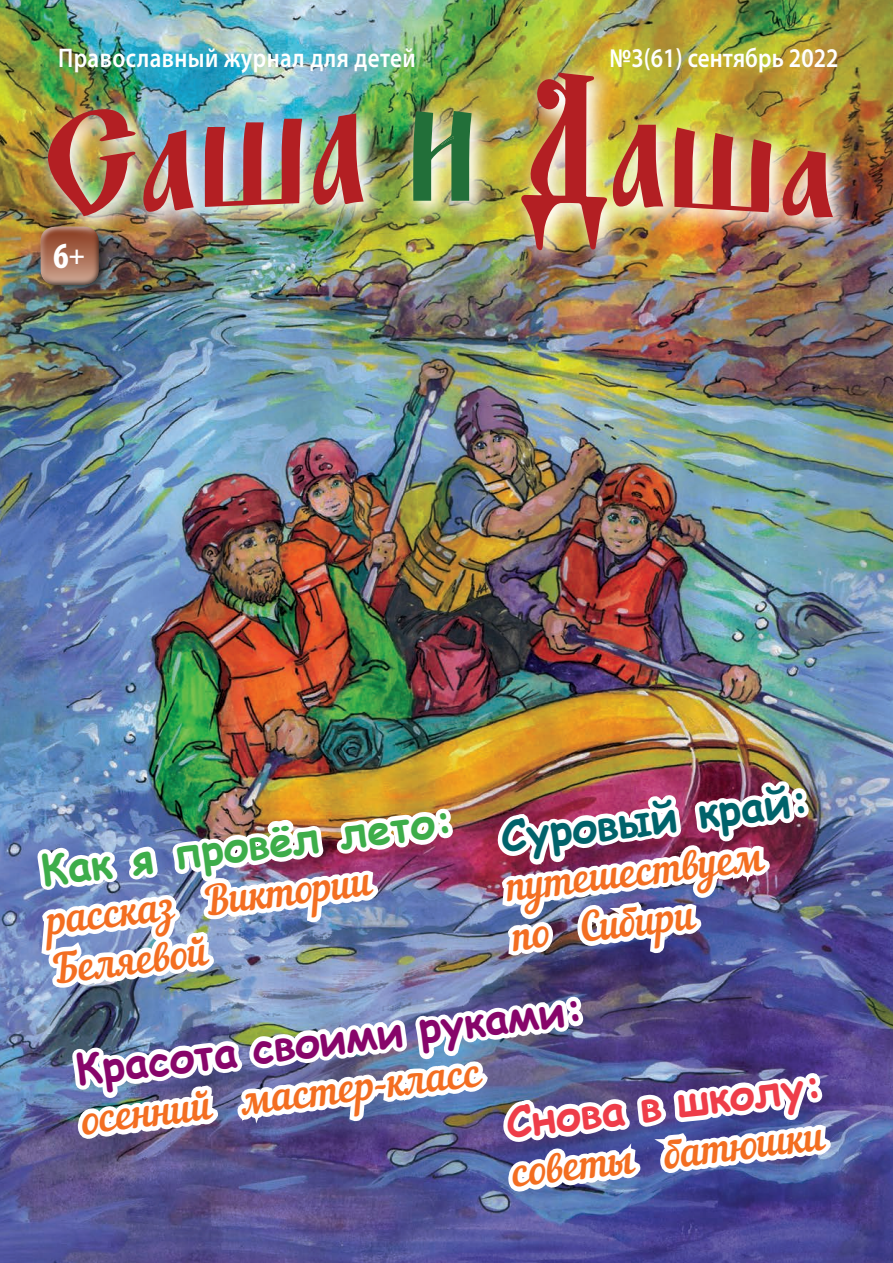
<style>
.page{position:relative;width:893px;height:1263px;background:#fff}
.page>*{position:absolute;margin:0;border:0;box-sizing:border-box;transform-origin:0 0}
.t1{font:700 42px "Comic Sans MS";color:#87056a}
.t2{font:700 42px "Comic Sans MS";color:#3dad4a}
.t3{font:700 42px "Comic Sans MS";color:#00636b}
.t4{font:700 42px "Comic Sans MS";color:#ee3d49}
.t5{font:40.5px/49.5px "Nautilus Pompilius";color:#f36e21}
.t6{font:700 condensed 36.9px "Myriad Pro";color:#fff}
.t7{font:600 27px "Myriad Pro";letter-spacing:.02em;color:#fff;scale:.85 1}
.s1{font-size:27px}
</style>
<div class="page">
<img style="left:0;top:0;width:893px;height:1263px">
<img style="left:33px;top:617px;width:806px;height:646px">
<div style="left:37px;top:223px;width:75px;height:75px;background:#231f20;opacity:.75"></div>
<div style="left:39px;top:227px;width:68px;height:60px;background:#231f20;opacity:.75"></div>
<img style="left:36px;top:61px;width:821px;height:213px">
<img style="left:48px;top:109px;width:88px;height:107px">
<img style="left:205px;top:119px;width:97px;height:88px">
<img style="left:674px;top:127px;width:98px;height:85px">
<img style="left:313px;top:113px;width:51px;height:92px">
<img style="left:520px;top:73px;width:143px;height:177px">
<img style="left:143px;top:130px;width:51px;height:82px">
<svg style="left:783px;top:151px;width:50px;height:67px;background:#c56553"></svg>
<img style="left:413px;top:111px;width:59px;height:90px">
<p class="t7" style="left:58px;top:41px;width:422px">Православный журнал для детей</p>
<p class="t7" style="left:609px;top:41px;width:271px">№3(61) сентябрь 2022</p>
<p class="t6" style="left:53px;top:233px;width:33px">6<span class="s1">+</span></p>
<p class="t3" style="left:497px;top:806px;width:312px;rotate:-7deg">Суровый край:</p>
<p class="t2" style="left:37px;top:840px;width:416px;rotate:-7deg">Как я провёл лето:</p>
<p class="t5" style="left:504px;top:865px;width:260px;rotate:-7deg">путешествуем по Сибири</p>
<p class="t5" style="left:45px;top:899px;width:328px;rotate:-7deg">рассказ Виктории<br>Беляевой</p>
<p class="t1" style="left:72px;top:1039px;width:512px;rotate:-7deg">Красота своими руками:</p>
<p class="t5" style="left:79px;top:1098px;width:403px;rotate:-7deg">осенний мастер-класс</p>
<p class="t4" style="left:503px;top:1092px;width:320px;rotate:-7deg">Снова в школу:</p>
<p class="t5" style="left:510px;top:1151px;width:316px;rotate:-7deg">советы батюшки</p>
</div>
